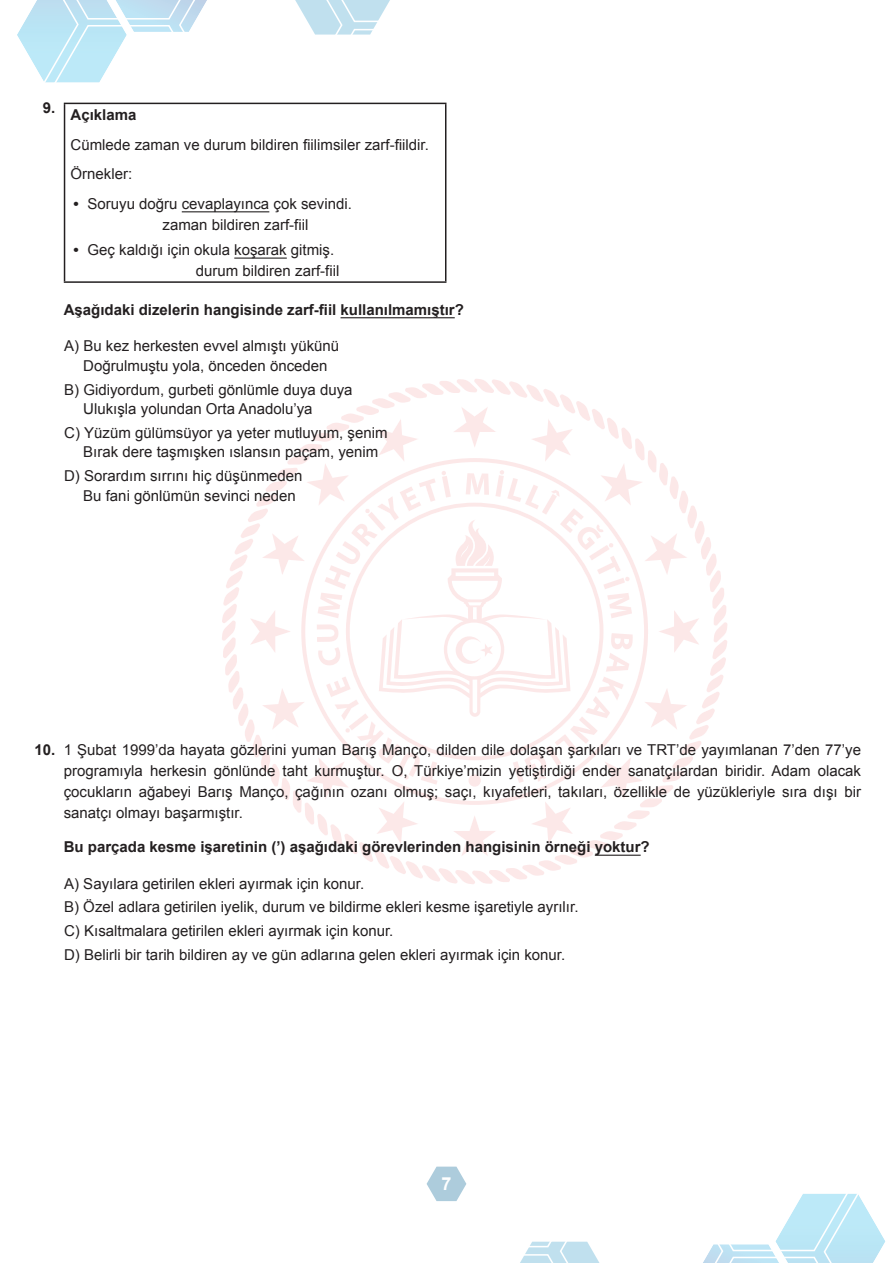
<style>
.page{position:relative;width:893px;height:1263px;background:#fff}
.page>*{position:absolute;margin:0;border:0;box-sizing:border-box;transform-origin:0 0}
.t1{font:700 18px "Arial";color:#fff}
.t2{font:15px/21px "Arial";color:#231f20}
.t3{font:700 15px "Arial";color:#231f20}
.s1{font-weight:700}
</style>
<div class="page">
<svg style="left:17px;top:0;width:430px;height:171px"></svg>
<svg style="left:216px;top:372px;width:518px;height:519px"></svg>
<svg style="left:426px;top:1166px;width:459px;height:97px"></svg>
<hr style="left:341px;top:317px;width:114px;height:1px;background:#231f20">
<hr style="left:595px;top:855px;width:46px;height:1px;background:#231f20">
<hr style="left:64px;top:103px;width:382px;height:1px;background:#231f20">
<hr style="left:64px;top:104px;width:1px;height:177px;background:#231f20">
<hr style="left:445px;top:104px;width:1px;height:177px;background:#231f20">
<hr style="left:64px;top:281px;width:382px;height:2px;background:#231f20">
<hr style="left:182px;top:211px;width:87px;height:1px;background:#231f20">
<hr style="left:234px;top:258px;width:53px;height:1px;background:#231f20">
<p class="t3" style="left:43px;top:98px;width:14px">9.</p>
<p class="t3" style="left:71px;top:105px;width:67px">Açıklama</p>
<p class="t2" style="left:71px;top:130px;width:360px;line-height:29.5px">Cümlede zaman ve durum bildiren fiilimsiler zarf-fiildir.<br>Örnekler:</p>
<p class="t2" style="left:163px;top:193px;width:191px;text-indent:-89px"><span class="s1">•</span> Soruyu doğru cevaplayınca çok sevindi. zaman bildiren zarf-fiil</p>
<p class="t2" style="left:196px;top:239px;width:145px;text-indent:-122px"><span class="s1">•</span> Geç kaldığı için okula koşarak gitmiş. durum bildiren zarf-fiil</p>
<p class="t3" style="left:64px;top:300px;width:402px">Aşağıdaki dizelerin hangisinde zarf-fiil kullanılmamıştır?</p>
<p class="t2" style="left:64px;top:336px;width:277px;line-height:19.5px;text-align:center">A) Bu kez herkesten evvel almıştı yükünü<br>Doğrulmuştu yola, önceden önceden</p>
<p class="t2" style="left:83px;top:381px;width:271px;line-height:19.5px;text-indent:-19px">B) Gidiyordum, gurbeti gönlümle duya duya<br>Ulukışla yolundan Orta Anadolu’ya</p>
<p class="t2" style="left:83px;top:423px;width:306px;line-height:19.5px;text-indent:-19px">C) Yüzüm gülümsüyor ya yeter mutluyum, şenim<br>Bırak dere taşmışken ıslansın paçam, yenim</p>
<p class="t2" style="left:83px;top:467px;width:221px;line-height:19.5px;text-indent:-19px">D) Sorardım sırrını hiç düşünmeden<br>Bu fani gönlümün sevinci neden</p>
<p class="t2" style="left:64px;top:740px;width:799px;text-align:justify;text-indent:-29px"><span class="s1">10.</span> 1 Şubat 1999’da hayata gözlerini yuman Barış Manço, dilden dile dolaşan şarkıları ve TRT’de yayımlanan 7’den 77’ye programıyla herkesin gönlünde taht kurmuştur. O, Türkiye’mizin yetiştirdiği ender sanatçılardan biridir. Adam olacak çocukların ağabeyi Barış Manço, çağının ozanı olmuş; saçı, kıyafetleri, takıları, özellikle de yüzükleriyle sıra dışı bir sanatçı olmayı başarmıştır.</p>
<p class="t3" style="left:64px;top:837px;width:587px">Bu parçada kesme işaretinin (’) aşağıdaki görevlerinden hangisinin örneği yoktur?</p>
<p class="t2" style="left:64px;top:872px;width:516px;line-height:23.7px">A) Sayılara getirilen ekleri ayırmak için konur.<br>B) Özel adlara getirilen iyelik, durum ve bildirme ekleri kesme işaretiyle ayrılır.<br>C) Kısaltmalara getirilen ekleri ayırmak için konur.<br>D) Belirli bir tarih bildiren ay ve gün adlarına gelen ekleri ayırmak için konur.</p>
<p class="t1" style="left:441px;top:1173px;width:12px">7</p>
</div>
